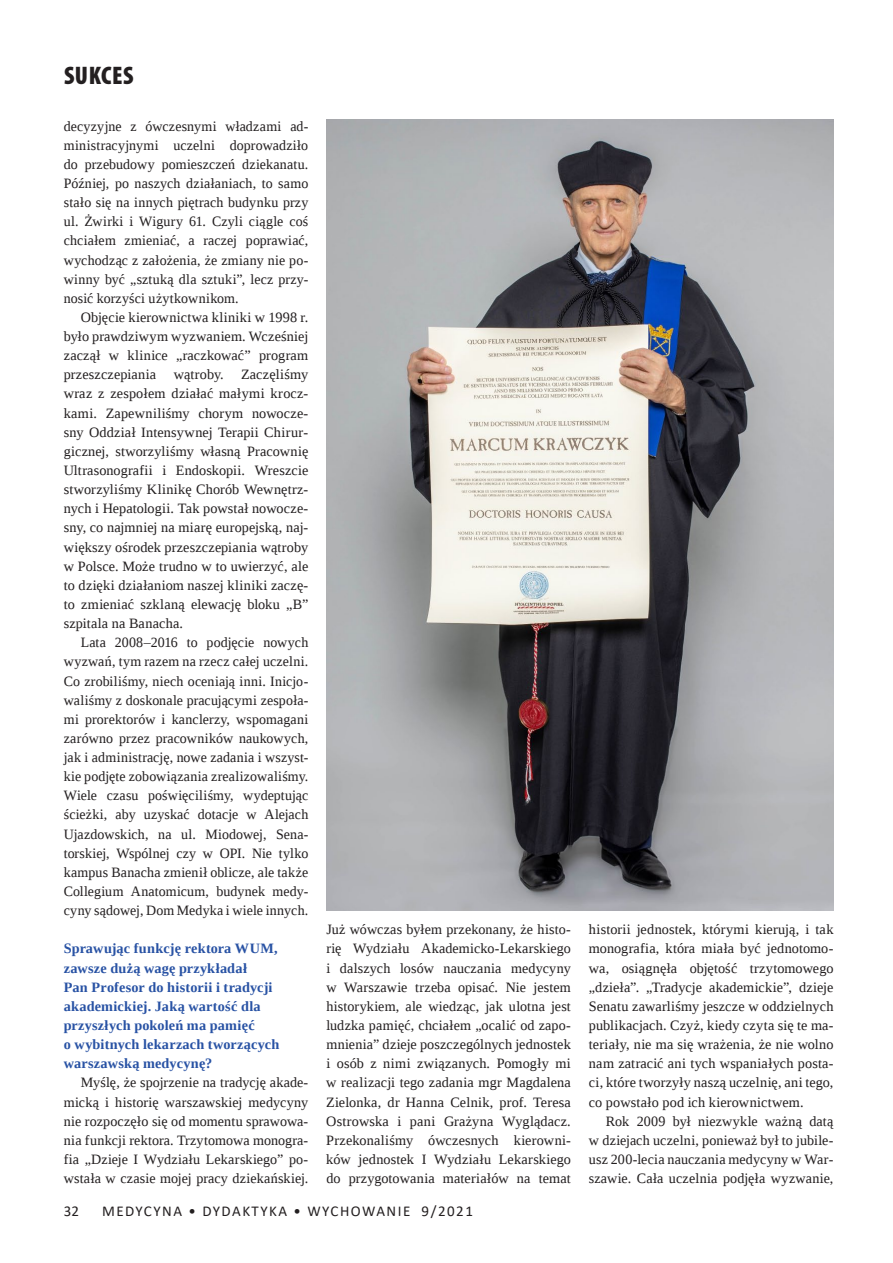
<style>
.page{position:relative;width:893px;height:1263px;background:#fff}
.page>*{position:absolute;margin:0;border:0;box-sizing:border-box;transform-origin:0 0}
.t1{font:900 condensed 25.5px "Myriad Pro";color:#231f20}
.t2{font:15px "Calibri";letter-spacing:.1em;color:#231f20}
.t3{font:14.25px/19.2px "Liberation Serif";letter-spacing:.01em;color:#231f20;text-align:justify}
.t4{font:700 14.25px/19.2px "Liberation Serif";letter-spacing:.015em;color:#2852a4}
</style>
<div class="page">
<img style="left:326px;top:119px;width:507px;height:791px">
<h1 class="t1" style="left:64px;top:59px;width:71px">SUKCES</h1>
<p class="t3" style="left:64px;top:116px;width:246px">decyzyjne z ówczesnymi władzami ad&shy;ministracyjnymi uczelni doprowadziło do przebudowy pomieszczeń dziekanatu.<br>Później, po naszych działaniach, to samo stało się na innych piętrach budynku przy ul. Żwirki i Wigury 61. Czyli ciągle coś chciałem zmieniać, a raczej poprawiać, wychodząc z założenia, że zmiany nie po&shy;winny być „sztuką dla sztuki”, lecz przy&shy;nosić korzyści użytkownikom.</p>
<p class="t3" style="left:64px;top:307px;width:246px;text-indent:17px">Objęcie kierownictwa kliniki w 1998 r. było prawdziwym wyzwaniem. Wcześniej zaczął w klinice „raczkować” program przeszczepiania wątroby. Zaczęliśmy wraz z zespołem działać małymi krocz&shy;kami. Zapewniliśmy chorym nowocze&shy;sny Oddział Intensywnej Terapii Chirur&shy;gicznej, stworzyliśmy własną Pracownię Ultrasonografii i Endoskopii. Wreszcie stworzyliśmy Klinikę Chorób Wewnętrz&shy;nych i Hepatologii. Tak powstał nowocze&shy;sny, co najmniej na miarę europejską, naj&shy;większy ośrodek przeszczepiania wątroby w Polsce. Może trudno w to uwierzyć, ale to dzięki działaniom naszej kliniki zaczę&shy;to zmieniać szklaną elewację bloku „B” szpitala na Banacha.</p>
<p class="t3" style="left:64px;top:633px;width:246px;text-indent:17px">Lata 2008–2016 to podjęcie nowych wyzwań, tym razem na rzecz całej uczelni.<br>Co zrobiliśmy, niech oceniają inni. Inicjo&shy;waliśmy z doskonale pracującymi zespoła&shy;mi prorektorów i kanclerzy, wspomagani zarówno przez pracowników naukowych, jak i administrację, nowe zadania i wszyst&shy;kie podjęte zobowiązania zrealizowaliśmy.<br>Wiele czasu poświęciliśmy, wydeptując ścieżki, aby uzyskać dotacje w Alejach Ujazdowskich, na ul. Miodowej, Sena&shy;torskiej, Wspólnej czy w OPI. Nie tylko kampus Banacha zmienił oblicze, ale także Collegium Anatomicum, budynek medy&shy;cyny sądowej, Dom Medyka i wiele innych.</p>
<p class="t4" style="left:64px;top:939px;width:217px">Sprawując funkcję rektora WUM, zawsze dużą wagę przykładał<br>Pan Profesor do historii i tradycji akademickiej. Jaką wartość dla przyszłych pokoleń ma pamięć<br>o wybitnych lekarzach tworzących warszawską medycynę?</p>
<p class="t3" style="left:64px;top:1073px;width:246px;text-indent:17px">Myślę, że spojrzenie na tradycję akade&shy;micką i historię warszawskiej medycyny nie rozpoczęło się od momentu sprawowa&shy;nia funkcji rektora. Trzytomowa monogra&shy;fia „Dzieje I Wydziału Lekarskiego” po&shy;wstała w czasie mojej pracy dziekańskiej.</p>
<p class="t3" style="left:326px;top:920px;width:246px">Już wówczas byłem przekonany, że histo&shy;rię Wydziału Akademicko-Lekarskiego i dalszych losów nauczania medycyny w Warszawie trzeba opisać. Nie jestem historykiem, ale wiedząc, jak ulotna jest ludzka pamięć, chciałem „ocalić od zapo&shy;mnienia” dzieje poszczególnych jednostek i osób z nimi związanych. Pomogły mi w realizacji tego zadania mgr Magdalena Zielonka, dr Hanna Celnik, prof. Teresa Ostrowska i pani Grażyna Wyglądacz.<br>Przekonaliśmy ówczesnych kierowni&shy;ków jednostek I Wydziału Lekarskiego do przygotowania materiałów na temat</p>
<p class="t3" style="left:589px;top:920px;width:246px">historii jednostek, którymi kierują, i tak monografia, która miała być jednotomo&shy;wa, osiągnęła objętość trzytomowego „dzieła”. „Tradycje akademickie”, dzieje Senatu zawarliśmy jeszcze w oddzielnych publikacjach. Czyż, kiedy czyta się te ma&shy;teriały, nie ma się wrażenia, że nie wolno nam zatracić ani tych wspaniałych posta&shy;ci, które tworzyły naszą uczelnię, ani tego, co powstało pod ich kierownictwem.</p>
<p class="t3" style="left:589px;top:1111px;width:246px;text-indent:17px">Rok 2009 był niezwykle ważną datą w dziejach uczelni, ponieważ był to jubile&shy;usz 200-lecia nauczania medycyny w War&shy;szawie. Cała uczelnia podjęła wyzwanie,</p>
<p class="t2" style="left:64px;top:1201px;width:17px">32</p>
<p class="t2" style="left:102px;top:1201px;width:372px">MEDYCYNA • DYDAKTYKA • WYCHOWANIE 9/2021</p>
</div>
